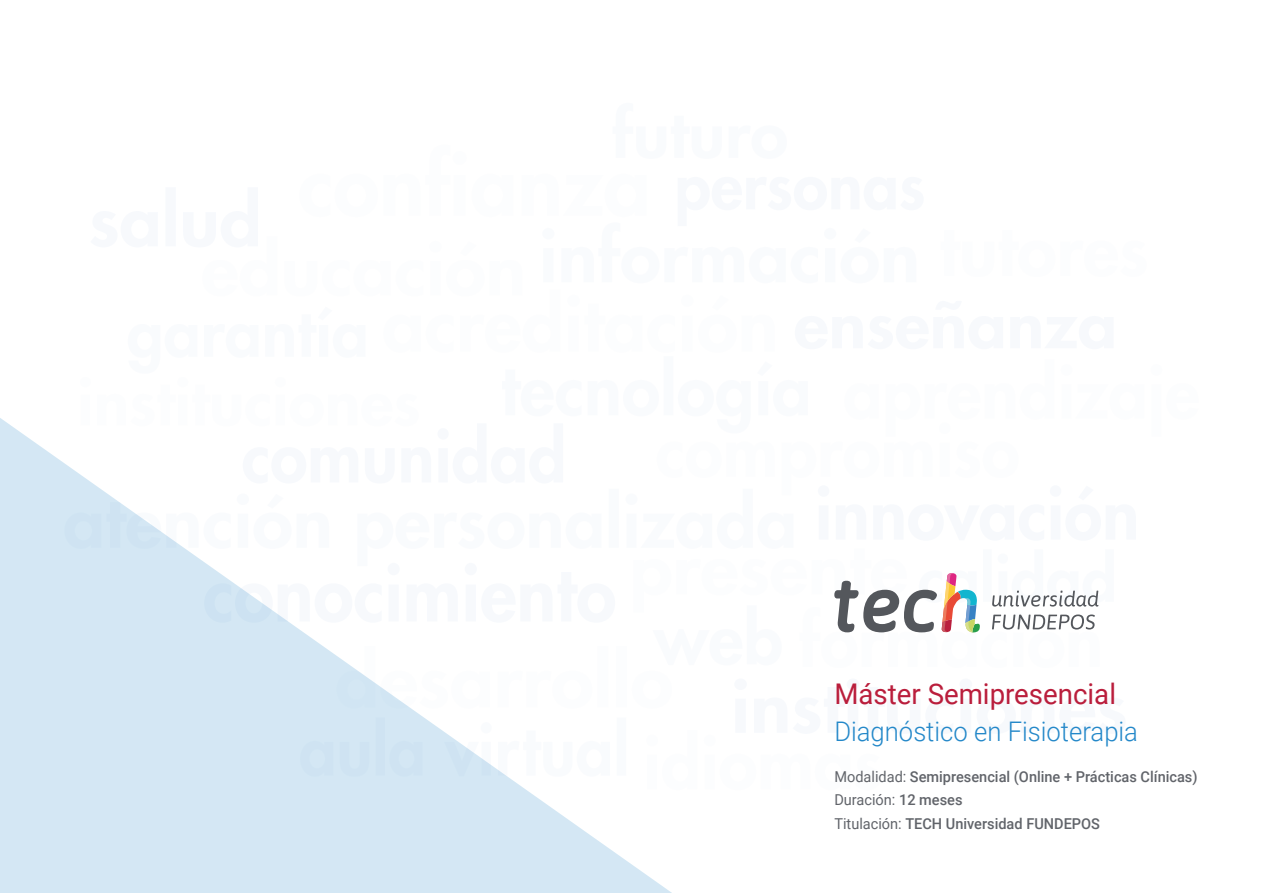
<style>
.page{position:relative;width:1263px;height:893px;background:#fff}
.page>*{position:absolute;margin:0;border:0;box-sizing:border-box;transform-origin:0 0}
.t1{font:28.5px "Roboto";color:#ba1e3c}
.t2{font:300 27px "Roboto";color:#2488c9;scale:.95 1}
.t3{font:500 15px/23.7px "Roboto";color:#61646a}
.s1{font-weight:400}
</style>
<div class="page">
<svg style="left:0;top:418px;width:672px;height:475px;fill:#d4e7f4"></svg>
<svg style="left:64px;top:418px;width:1035px;height:372px"></svg>
<h1 class="t1" style="left:834px;top:674px;width:283px">Máster Semipresencial</h1>
<h2 class="t2" style="left:834px;top:712px;width:321px">Diagnóstico en Fisioterapia</h2>
<p class="t3" style="left:834px;top:764px;width:365px"><span class="s1">Modalidad:</span> Semipresencial (Online + Prácticas Clínicas)<br><span class="s1">Duración:</span> 12 meses<br><span class="s1">Titulación:</span> TECH Universidad FUNDEPOS</p>
</div>
